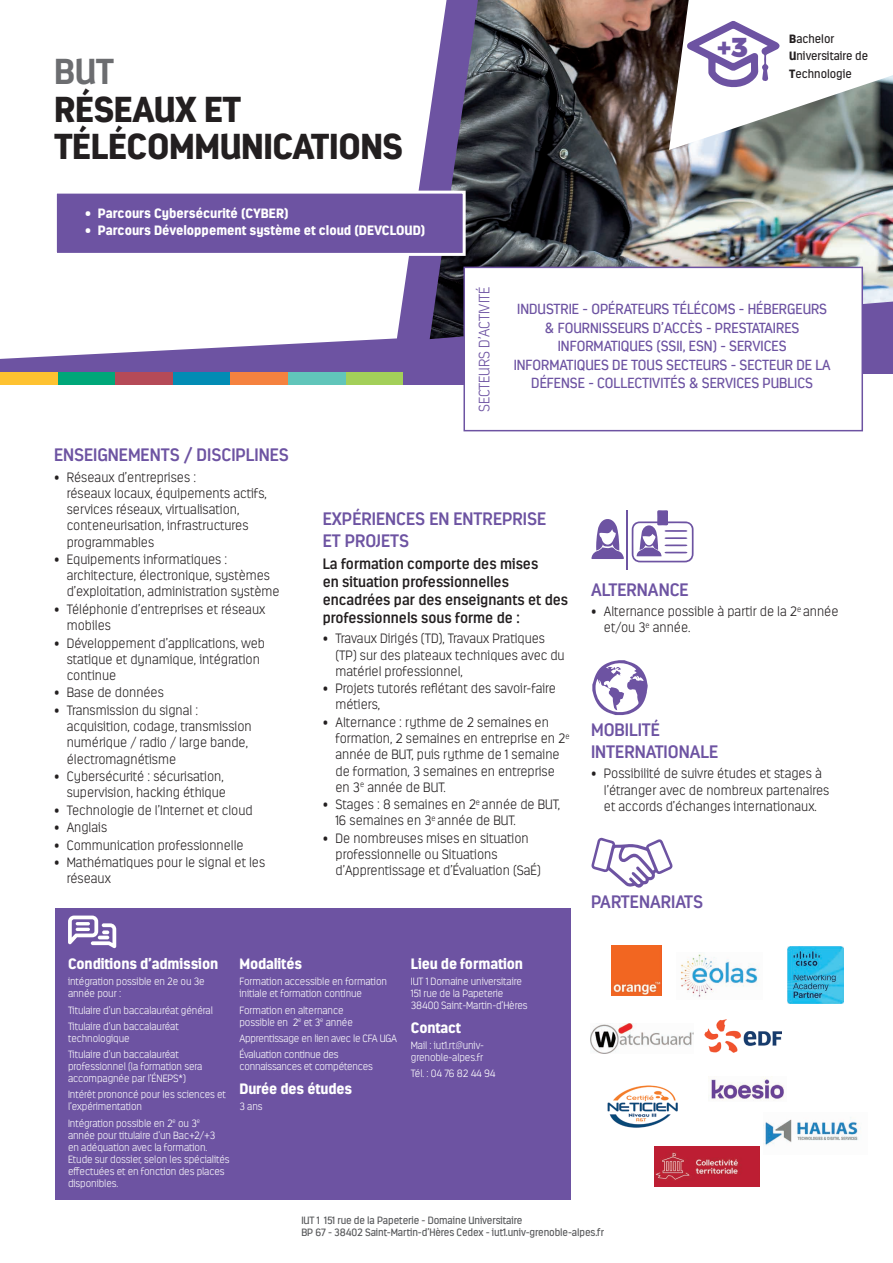
<style>
.page{position:relative;width:893px;height:1263px;background:#fff}
.page>*{position:absolute;margin:0;border:0;box-sizing:border-box;transform-origin:0 0}
.t1{font:900 36px/37.5px "Estandar";letter-spacing:-.01em;color:#231f20}
.t2{font:700 36px "Estandar";color:#6c6d70}
.t3{font:900 27.15px "Montserrat";color:#6d53a2}
.t4{font:600 18px/21.6px "Estandar";color:#6d53a2}
.t5{font:600 15px/18px "Estandar";color:#231f20}
.t6{font:900 15px "Estandar";letter-spacing:-.01em;color:#fff}
.t7{font:200 15px "Estandar";color:#6d53a2}
.t8{font:14.55px/18.3px "Estandar";color:#6d53a2;text-align:center}
.t9{font:200 13.5px/16.2px "Estandar";color:#231f20}
.t10{font:900 13.5px "Estandar";color:#fff}
.t11{font:12px/17.9px "Estandar";color:#231f20}
.t12{font:200 10.5px/12px "Estandar";letter-spacing:-.01em;color:#fff}
.t13{font:10.5px/12px "Estandar";letter-spacing:-.01em;color:#57585a}
.s1{font-weight:900}
</style>
<div class="page">
<div style="left:55px;top:908px;width:515px;height:291px;background:#6d53a2"></div>
<div style="left:0;top:0;width:893px;height:374px;background:#6d53a2"></div>
<div style="left:0;top:0;width:431px;height:359px;background:#fff"></div>
<img style="left:430px;top:0;width:463px;height:339px">
<svg style="left:669px;top:0;width:224px;height:150px;background:#c7c7ca"></svg>
<svg style="left:68px;top:915px;width:48px;height:33px"></svg>
<div style="left:0;top:372px;width:58px;height:13px;background:#fec231"></div>
<div style="left:58px;top:372px;width:57px;height:13px;background:#00a779"></div>
<div style="left:115px;top:372px;width:58px;height:13px;background:#b54a57"></div>
<div style="left:173px;top:372px;width:58px;height:13px;background:#038cb4"></div>
<div style="left:230px;top:372px;width:58px;height:13px;background:#f5823f"></div>
<div style="left:288px;top:372px;width:58px;height:13px;background:#61c5ba"></div>
<div style="left:346px;top:372px;width:57px;height:13px;background:#a3cf59"></div>
<div style="left:403px;top:372px;width:62px;height:13px;background:#6d53a2"></div>
<div style="left:463px;top:267px;width:400px;height:164px;background:#fff;border:2px solid #6d53a2"></div>
<img style="left:612px;top:946px;width:50px;height:49px">
<img style="left:787px;top:947px;width:57px;height:56px">
<div style="left:54px;top:191px;width:412px;height:65px;background:#6d53a2;border:3px solid #fff"></div>
<img style="left:680px;top:952px;width:79px;height:45px">
<img style="left:591px;top:1024px;width:103px;height:30px">
<img style="left:607px;top:1085px;width:71px;height:43px">
<img style="left:704px;top:1019px;width:78px;height:33px">
<img style="left:763px;top:1117px;width:98px;height:29px">
<img style="left:709px;top:1077px;width:75px;height:23px">
<img style="left:655px;top:1146px;width:104px;height:41px">
<svg style="left:592px;top:660px;width:56px;height:55px"></svg>
<svg style="left:591px;top:837px;width:82px;height:51px"></svg>
<svg style="left:591px;top:519px;width:33px;height:40px"></svg>
<svg style="left:632px;top:510px;width:61px;height:52px"></svg>
<hr style="left:626px;top:510px;width:1px;height:59px;background:#6d53a2">
<h1 class="t2" style="left:54px;top:49px;width:62px">BUT</h1>
<h1 class="t1" style="left:54px;top:90px;width:351px">RÉSEAUX ET<br>TÉLÉCOMMUNICATIONS</h1>
<p class="t10" style="left:85px;top:205px;width:205px">• Parcours Cybersécurité (CYBER)</p>
<p class="t10" style="left:85px;top:222px;width:342px">• Parcours Développement système et cloud (DEVCLOUD)</p>
<h2 class="t3" style="left:717px;top:25px;width:32px">+3</h2>
<p class="t11" style="left:789px;top:29px;width:80px"><span class="s1">B</span>achelor<br><span class="s1">U</span>niversitaire de<br><span class="s1">T</span>echnologie</p>
<p class="t7" style="left:476px;top:412px;width:127px;rotate:-90deg">SECTEURS D’ACTIVITÉ</p>
<p class="t8" style="left:514px;top:300px;width:318px">INDUSTRIE - OPÉRATEURS TÉLÉCOMS - HÉBERGEURS &amp; FOURNISSEURS D’ACCÈS - PRESTATAIRES INFORMATIQUES (SSII, ESN) - SERVICES INFORMATIQUES DE TOUS SECTEURS - SECTEUR DE LA DÉFENSE - COLLECTIVITÉS &amp; SERVICES PUBLICS</p>
<h3 class="t4" style="left:54px;top:444px;width:236px">ENSEIGNEMENTS / DISCIPLINES</h3>
<p class="t9" style="left:67px;top:469px;width:202px;text-indent:-13px">• Réseaux d’entreprises :<br>réseaux locaux, équipements actifs, services réseaux, virtualisation, conteneurisation, infrastructures programmables</p>
<p class="t9" style="left:67px;top:551px;width:214px;text-indent:-13px">• Equipements informatiques : architecture, électronique, systèmes d’exploitation, administration système</p>
<p class="t9" style="left:67px;top:601px;width:200px;text-indent:-13px">• Téléphonie d’entreprises et réseaux mobiles</p>
<p class="t9" style="left:67px;top:635px;width:200px;text-indent:-13px">• Développement d’applications, web statique et dynamique, intégration continue</p>
<p class="t9" style="left:54px;top:685px;width:111px">• Base de données</p>
<p class="t9" style="left:67px;top:702px;width:186px;text-indent:-13px">• Transmission du signal : acquisition, codage, transmission numérique / radio / large bande, électromagnétisme</p>
<p class="t9" style="left:54px;top:768px;width:173px;text-align:right">• Cybersécurité : sécurisation, supervision, hacking éthique</p>
<p class="t9" style="left:54px;top:802px;width:200px">• Technologie de l’Internet et cloud</p>
<p class="t9" style="left:54px;top:819px;width:55px">• Anglais</p>
<p class="t9" style="left:54px;top:837px;width:191px">• Communication professionnelle</p>
<p class="t9" style="left:67px;top:854px;width:200px;text-indent:-13px">• Mathématiques pour le signal et les réseaux</p>
<h3 class="t4" style="left:323px;top:508px;width:225px">EXPÉRIENCES EN ENTREPRISE<br>ET PROJETS</h3>
<p class="t5" style="left:323px;top:554px;width:247px">La formation comporte des mises<br>en situation professionnelles encadrées par des enseignants et des professionnels sous forme de :</p>
<p class="t9" style="left:335px;top:630px;width:231px;text-indent:-13px">• Travaux Dirigés (TD), Travaux Pratiques (TP) sur des plateaux techniques avec du matériel professionnel,</p>
<p class="t9" style="left:335px;top:680px;width:222px;text-indent:-13px">• Projets tutorés reflétant des savoir-faire métiers,</p>
<p class="t9" style="left:335px;top:714px;width:236px;text-indent:-13px">• Alternance : rythme de 2 semaines en formation, 2 semaines en entreprise en 2<sup>e </sup>année de BUT, puis rythme de 1 semaine de formation, 3 semaines en entreprise en 3<sup>e</sup> année de BUT.</p>
<p class="t9" style="left:335px;top:796px;width:226px;text-indent:-13px">• Stages : 8 semaines en 2<sup>e</sup> année de BUT,<br>16 semaines en 3<sup>e</sup> année de BUT.</p>
<p class="t9" style="left:335px;top:830px;width:207px;text-indent:-13px">• De nombreuses mises en situation professionnelle ou Situations d’Apprentissage et d’Évaluation (SaÉ)</p>
<p class="t6" style="left:68px;top:954px;width:152px">Conditions d’admission</p>
<p class="t12" style="left:68px;top:976px;width:138px">intégration possible en 2e ou 3e année pour :</p>
<p class="t12" style="left:68px;top:1002px;width:146px;line-height:16.2px">Titulaire d’un baccalauréat général<br>Titulaire d’un baccalauréat</p>
<p class="t12" style="left:68px;top:1030px;width:112px;line-height:16.2px">technologique<br>Titulaire d’un baccalauréat</p>
<p class="t12" style="left:68px;top:1060px;width:136px">professionnel (la formation sera accompagnée par l’ÉNEPS*)</p>
<p class="t12" style="left:68px;top:1089px;width:159px">Intérêt prononcé pour les sciences et l’expérimentation</p>
<p class="t12" style="left:68px;top:1117px;width:163px">Intégration possible en 2<sup>e</sup> ou 3<sup>e </sup>année pour titulaire d’un Bac+2/+3<br>en adéquation avec la formation.<br>Etude sur dossier, selon les spécialités effectuées et en fonction des places disponibles.</p>
<p class="t6" style="left:239px;top:954px;width:64px">Modalités</p>
<p class="t12" style="left:239px;top:976px;width:149px">Formation accessible en formation initiale et formation continue</p>
<p class="t12" style="left:239px;top:1004px;width:115px">Formation en alternance possible en 2<sup>e</sup> et 3<sup>e</sup> année</p>
<p class="t12" style="left:239px;top:1030px;width:159px;line-height:16.2px">Apprentissage en lien avec le CFA UGA<br>Évaluation continue des</p>
<p class="t12" style="left:239px;top:1060px;width:135px">connaissances et compétences</p>
<p class="t6" style="left:239px;top:1079px;width:114px">Durée des études</p>
<p class="t12" style="left:239px;top:1100px;width:25px">3 ans</p>
<p class="t6" style="left:411px;top:954px;width:114px">Lieu de formation</p>
<p class="t12" style="left:411px;top:976px;width:118px">IUT 1 Domaine universitaire<br>151 rue de la Papeterie<br>38400 Saint-Martin-d’Hères</p>
<p class="t6" style="left:411px;top:1018px;width:52px">Contact</p>
<p class="t12" style="left:411px;top:1039px;width:75px">Mail : iut1.rt@univ&shy;grenoble-alpes.fr</p>
<p class="t12" style="left:411px;top:1068px;width:86px">Tél. : 04 76 82 44 94</p>
<h3 class="t4" style="left:591px;top:579px;width:99px">ALTERNANCE</h3>
<p class="t9" style="left:604px;top:603px;width:236px;text-indent:-13px">• Alternance possible à partir de la 2<sup>e</sup> année et/ou 3<sup>e</sup> année.</p>
<h3 class="t4" style="left:591px;top:719px;width:128px">MOBILITÉ<br>INTERNATIONALE</h3>
<p class="t9" style="left:604px;top:765px;width:227px;text-indent:-13px">• Possibilité de suivre études et stages à l’étranger avec de nombreux partenaires et accords d’échanges internationaux.</p>
<h3 class="t4" style="left:591px;top:891px;width:114px">PARTENARIATS</h3>
<p class="t13" style="left:301px;top:1214px;width:304px">IUT 1 151 rue de la Papeterie - Domaine Universitaire<br>BP 67 - 38402 Saint-Martin-d’Hères Cedex - iut1.univ-grenoble-alpes.fr</p>
</div>
